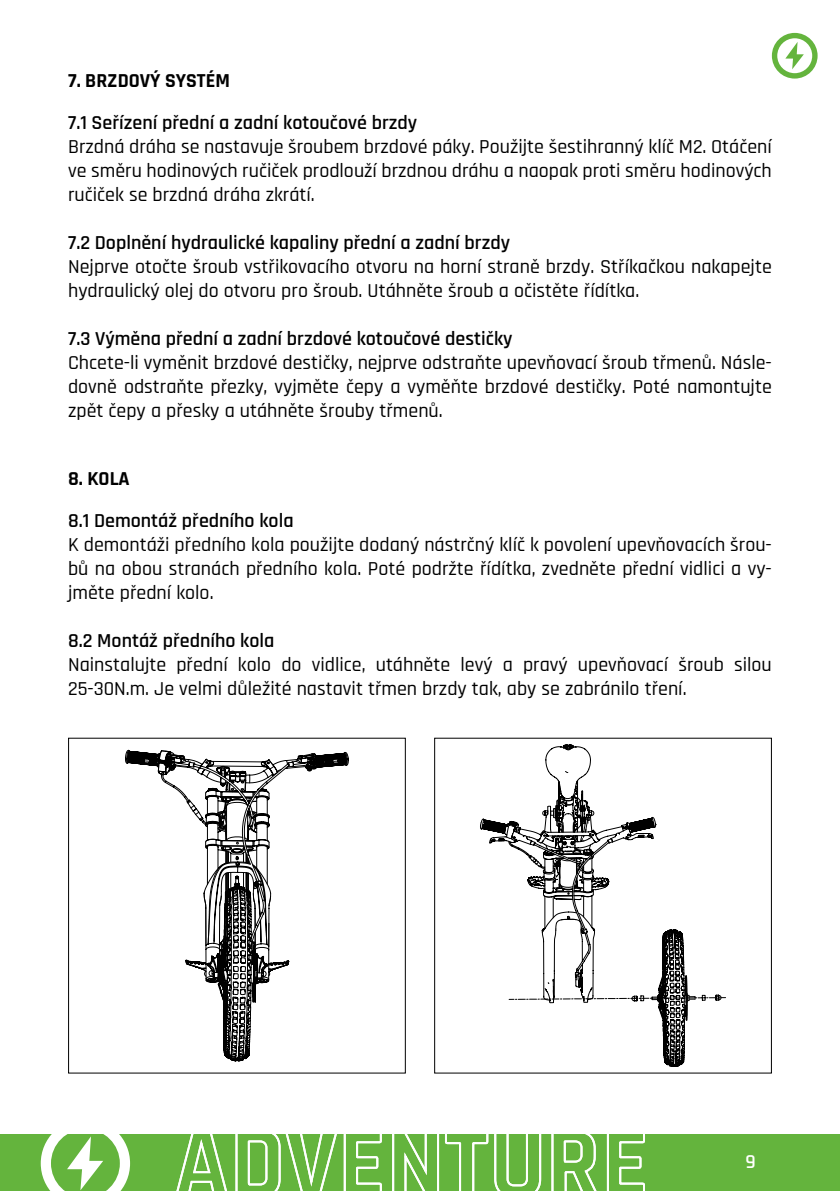
<style>
.page{position:relative;width:840px;height:1191px;background:#fff}
.page>*{position:absolute;margin:0;border:0;box-sizing:border-box;transform-origin:0 0}
.t1{font:500 20px/24px "Rajdhani";color:#000;text-align:justify}
.t2{font:600 20px "Rajdhani";color:#000}
.t3{font:700 20px "Rajdhani";color:#000}
.t4{font:600 20px "Rajdhani";color:#fff}
</style>
<div class="page">
<svg style="left:125px;top:749px;width:224px;height:313px"></svg>
<svg style="left:480px;top:744px;width:245px;height:323px"></svg>
<div style="left:0;top:1134px;width:839px;height:57px;background:#64b43d"></div>
<svg style="left:785px;top:42px;width:18px;height:27px"></svg>
<div style="left:771px;top:33px;width:46px;height:46px;border:5px solid #64b43d;border-radius:50%"></div>
<svg style="left:41px;top:1134px;width:89px;height:57px"></svg>
<svg style="left:176px;top:1134px;width:206px;height:57px"></svg>
<svg style="left:392px;top:1134px;width:150px;height:57px"></svg>
<svg style="left:551px;top:1134px;width:46px;height:57px"></svg>
<svg style="left:606px;top:1134px;width:39px;height:57px"></svg>
<p class="t3" style="left:68px;top:68px;width:163px">7. BRZDOVÝ SYSTÉM</p>
<p class="t2" style="left:68px;top:111px;width:350px">7.1 Seřízení přední a zadní kotoučové brzdy</p>
<p class="t1" style="left:68px;top:135px;width:704px">Brzdná dráha se nastavuje šroubem brzdové páky. Použijte šestihranný klíč M2. Otáčení ve směru hodinových ručiček prodlouží brzdnou dráhu a naopak proti směru hodinových ručiček se brzdná dráha zkrátí.</p>
<p class="t2" style="left:68px;top:231px;width:443px">7.2 Doplnění hydraulické kapaliny přední a zadní brzdy</p>
<p class="t1" style="left:68px;top:255px;width:704px">Nejprve otočte šroub vstřikovacího otvoru na horní straně brzdy. Stříkačkou nakapejte hydraulický olej do otvoru pro šroub. Utáhněte šroub a očistěte řídítka.</p>
<p class="t2" style="left:68px;top:327px;width:445px">7.3 Výměna přední a zadní brzdové kotoučové destičky</p>
<p class="t1" style="left:68px;top:351px;width:704px">Chcete-li vyměnit brzdové destičky, nejprve odstraňte upevňovací šroub třmenů. Násle&shy;dovně odstraňte přezky, vyjměte čepy a vyměňte brzdové destičky. Poté namontujte zpět čepy a přesky a utáhněte šrouby třmenů.</p>
<p class="t3" style="left:68px;top:466px;width:63px">8. KOLA</p>
<p class="t2" style="left:68px;top:509px;width:227px">8.1 Demontáž předního kola</p>
<p class="t1" style="left:68px;top:533px;width:704px">K demontáži předního kola použijte dodaný nástrčný klíč k povolení upevňovacích šrou&shy;bů na obou stranách předního kola. Poté podržte řídítka, zvedněte přední vidlici a vy&shy;jměte přední kolo.</p>
<p class="t2" style="left:68px;top:629px;width:208px">8.2 Montáž předního kola</p>
<p class="t1" style="left:68px;top:653px;width:704px">Nainstalujte přední kolo do vidlice, utáhněte levý a pravý upevňovací šroub silou<br>25-30N.m. Je velmi důležité nastavit třmen brzdy tak, aby se zabránilo tření.</p>
<p class="t4" style="left:745px;top:1150px;width:12px">9</p>
</div>
